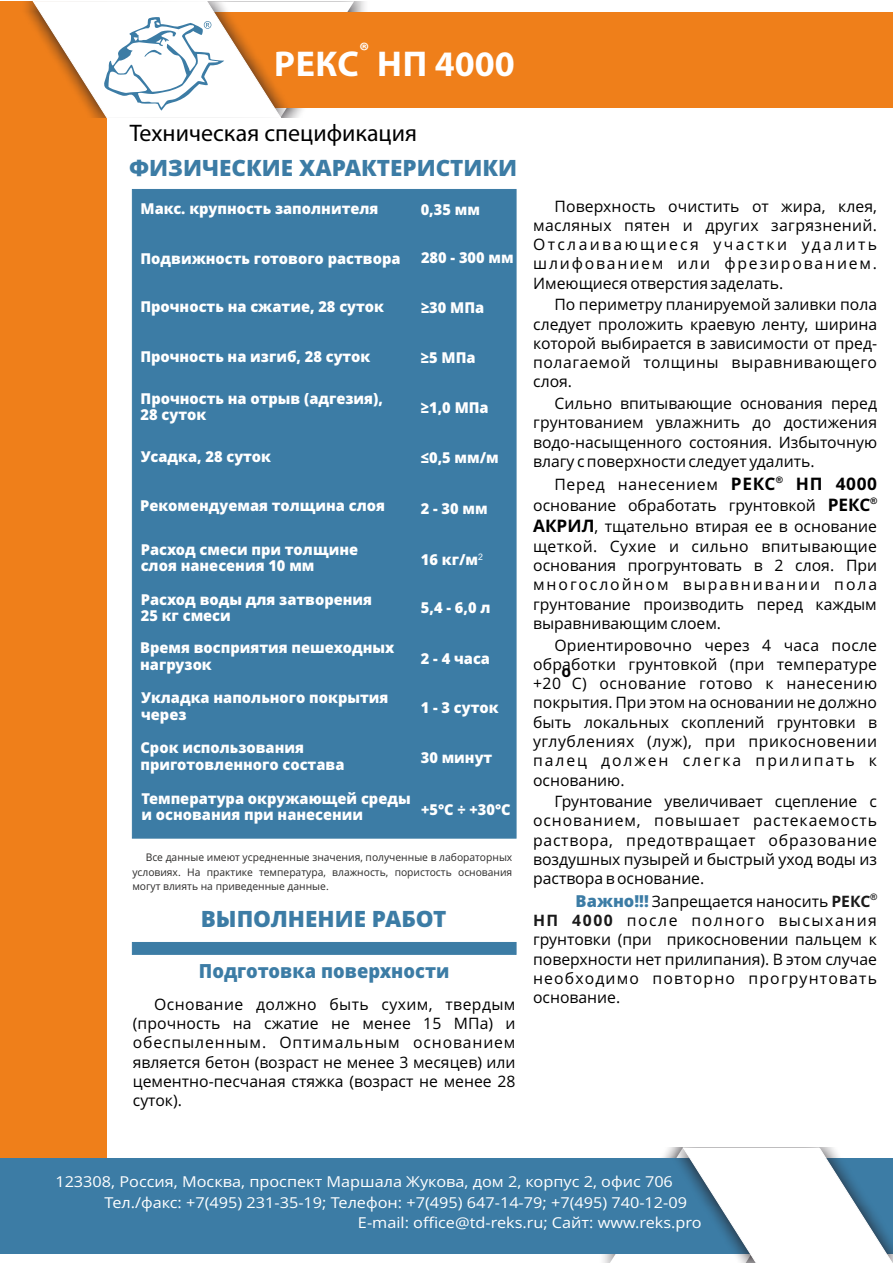
<style>
.page{position:relative;width:893px;height:1263px;background:#fff}
.page>*{position:absolute;margin:0;border:0;box-sizing:border-box;transform-origin:0 0}
.t1{font:700 36px "Myriad Pro";letter-spacing:.005em;color:#fff}
.t2{font:24px "Myriad Pro";color:#000}
.t3{font:800 22.5px "Open Sans";color:#3c7ca5}
.t4{font:700 22.5px "Myriad Pro";color:#fff}
.t5{font:800 19.5px "Open Sans";color:#3c7ca5;scale:.94 1}
.t6{font:15.75px/19.4px "Open Sans";color:#000;text-align:justify}
.t7{font:15.75px "Open Sans";letter-spacing:.04em;color:#000}
.t8{font:700 15.75px "Open Sans";color:#000}
.t9{font:800 15px/16.4px "Open Sans";color:#fff}
.t10{font:15px "Open Sans";color:#fff;scale:1.08 1}
.t11{font:10.5px/14.2px "Open Sans";color:#2b2a29;text-align:justify}
.t12{font:700 9px "Arial";color:#000}
.t13{font:9px "Arial";color:#fff}
.t14{font:700 9px "Arial";color:#1a1a1a}
.s1{font-weight:700;font-size:17.25px}
.s2{font-weight:800;font-size:16.5px;color:#3c7ca5}
.s3{font-weight:700;color:#1a1a1a}
</style>
<div class="page">
<div style="left:132px;top:189px;width:385px;height:650px;background:#3c7ca5"></div>
<div style="left:0;top:1px;width:106px;height:1250px;background:#ef7f1a"></div>
<div style="left:0;top:12px;width:893px;height:95px;background:#ef7f1a"></div>
<svg style="left:32px;top:1px;width:322px;height:118px"></svg>
<div style="left:0;top:1158px;width:893px;height:96px;background:#3c7ca5"></div>
<svg style="left:609px;top:1147px;width:284px;height:116px"></svg>
<svg style="left:132px;top:942px;width:385px;height:13px;background:#3d7da5"></svg>
<h3 class="t4" style="left:359px;top:41px;width:12px">®</h3>
<h1 class="t1" style="left:274px;top:49px;width:242px">РЕКС НП 4000</h1>
<h2 class="t2" style="left:130px;top:123px;width:289px">Техническая спецификация</h2>
<h3 class="t3" style="left:129px;top:159px;width:390px">ФИЗИЧЕСКИЕ ХАРАКТЕРИСТИКИ</h3>
<p class="t9" style="left:141px;top:202px;width:239px">Макс. крупность заполнителя</p>
<p class="t9" style="left:421px;top:203px;width:61px">0,35 мм</p>
<p class="t9" style="left:140px;top:252px;width:262px">Подвижность готового раствора</p>
<p class="t9" style="left:421px;top:251px;width:94px">280 - 300 мм</p>
<p class="t9" style="left:140px;top:300px;width:245px">Прочность на сжатие, 28 суток</p>
<p class="t9" style="left:421px;top:301px;width:65px">≥30 МПа</p>
<p class="t9" style="left:140px;top:350px;width:232px">Прочность на изгиб, 28 суток</p>
<p class="t9" style="left:141px;top:392px;width:244px">Прочность на отрыв (адгезия),<br>28 суток</p>
<p class="t9" style="left:141px;top:450px;width:132px">Усадка, 28 суток</p>
<p class="t9" style="left:421px;top:351px;width:56px">≥5 МПа</p>
<p class="t9" style="left:421px;top:401px;width:69px">≥1,0 МПа</p>
<p class="t9" style="left:421px;top:451px;width:79px">≤0,5 мм/м</p>
<p class="t9" style="left:140px;top:499px;width:246px">Рекомендуемая толщина слоя</p>
<p class="t9" style="left:421px;top:502px;width:68px">2 - 30 мм</p>
<p class="t9" style="left:141px;top:543px;width:219px">Расход смеси при толщине слоя нанесения 10 мм</p>
<p class="t9" style="left:141px;top:593px;width:233px">Расход воды для затворения<br>25 кг смеси</p>
<p class="t9" style="left:140px;top:641px;width:256px">Время восприятия пешеходных нагрузок</p>
<p class="t9" style="left:141px;top:691px;width:249px">Укладка напольного покрытия через</p>
<p class="t9" style="left:140px;top:741px;width:205px">Срок использования приготовленного состава</p>
<p class="t9" style="left:141px;top:792px;width:271px">Температура окружающей среды и основания при нанесении</p>
<p class="t13" style="left:478px;top:553px;width:6px">2</p>
<p class="t9" style="left:421px;top:553px;width:59px">16 кг/м</p>
<p class="t9" style="left:421px;top:601px;width:71px">5,4 - 6,0 л</p>
<p class="t9" style="left:421px;top:652px;width:71px">2 - 4 часа</p>
<p class="t9" style="left:421px;top:701px;width:79px">1 - 3 суток</p>
<p class="t9" style="left:421px;top:751px;width:73px">30 минут</p>
<p class="t9" style="left:421px;top:803px;width:91px">+5°С ÷ +30°С</p>
<p class="t11" style="left:132px;top:851px;width:381px;text-indent:13px">Все данные имеют усредненные значения, полученные в лабораторных условиях. На практике температура, влажность, пористость основания могут влиять на приведенные данные.</p>
<h3 class="t3" style="left:201px;top:909px;width:247px">ВЫПОЛНЕНИЕ РАБОТ</h3>
<p class="t5" style="left:199px;top:963px;width:268px">Подготовка поверхности</p>
<p class="t6" style="left:133px;top:996px;width:384px;text-indent:21px">Основание должно быть сухим, твердым (прочность на сжатие не менее 15 МПа) и обеспыленным. Оптимальным основанием является бетон (возраст не менее 3 месяцев) или цементно-песчаная стяжка (возраст не менее 28 суток).</p>
<p class="t6" style="left:533px;top:198px;width:345px;text-indent:21px">Поверхность очистить от жира, клея, масляных пятен и других загрязнений.<br>Отслаивающиеся участки удалить шлифованием или фрезированием.<br>Имеющиеся отверстия заделать.</p>
<p class="t6" style="left:533px;top:296px;width:345px;text-indent:21px">По периметру планируемой заливки пола следует проложить краевую ленту, ширина которой выбирается в зависимости от пред&shy;полагаемой толщины выравнивающего слоя.</p>
<p class="t6" style="left:533px;top:395px;width:345px;text-indent:21px">Сильно впитывающие основания перед грунтованием увлажнить до достижения водо-насыщенного состояния. Избыточную влагу с поверхности следует удалить.</p>
<p class="t12" style="left:776px;top:477px;width:8px">®</p>
<p class="t7" style="left:554px;top:478px;width:324px">Перед нанесением <span class="s1">РЕКС НП 4000</span></p>
<p class="t12" style="left:870px;top:498px;width:8px">®</p>
<p class="t6" style="left:533px;top:496px;width:345px;line-height:21.1px">основание обработать грунтовкой <span class="s1">РЕКС<br>АКРИЛ</span>, тщательно втирая ее в основание</p>
<p class="t6" style="left:533px;top:538px;width:345px">щеткой. Сухие и сильно впитывающие основания прогрунтовать в 2 слоя. При многослойном выравнивании пола грунтование производить перед каждым выравнивающим слоем.</p>
<p class="t6" style="left:533px;top:637px;width:345px;text-align:right">Ориентировочно через 4 часа после обработки грунтовкой (при температуре</p>
<p class="t8" style="left:562px;top:664px;width:11px">o</p>
<p class="t6" style="left:533px;top:675px;width:345px">+20 C) основание готово к нанесению покрытия. При этом на основании не должно быть локальных скоплений грунтовки в углублениях (луж), при прикосновении палец должен слегка прилипать к основанию.</p>
<p class="t6" style="left:533px;top:793px;width:345px;text-indent:21px">Грунтование увеличивает сцепление с основанием, повышает растекаемость раствора, предотвращает образование воздушных пузырей и быстрый уход воды из раствора в основание.</p>
<p class="t6" style="left:576px;top:893px;width:296px"><span class="s2">Важно!!!</span> Запрещается наносить <span class="s3">РЕКС</span></p>
<p class="t14" style="left:870px;top:893px;width:8px">®</p>
<p class="t6" style="left:533px;top:912px;width:345px"><span class="s3">НП 4000</span> после полного высыхания грунтовки (при прикосновении пальцем к поверхности нет прилипания). В этом случае необходимо повторно прогрунтовать основание.</p>
<p class="t10" style="left:55px;top:1175px;width:573px">123308, Россия, Москва, проспект Маршала Жукова, дом 2, корпус 2, офис 706</p>
<p class="t10" style="left:104px;top:1196px;width:541px">Тел./факс: +7(495) 231-35-19; Телефон: +7(495) 647-14-79; +7(495) 740-12-09</p>
<p class="t10" style="left:358px;top:1216px;width:320px">E-mail: office@td-reks.ru; Сайт: www.reks.pro</p>
</div>
